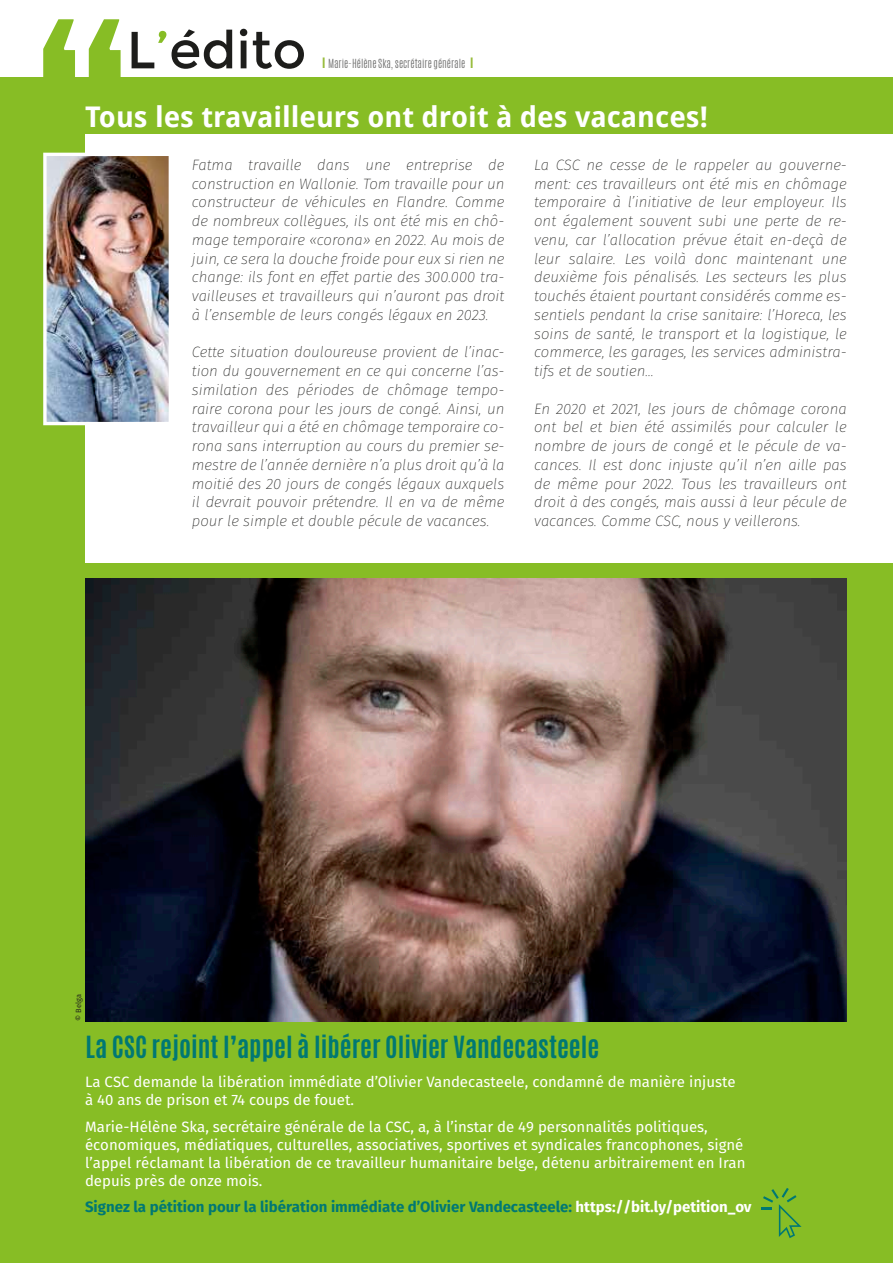
<style>
.page{position:relative;width:893px;height:1263px;background:#fff}
.page>*{position:absolute;margin:0;border:0;box-sizing:border-box;transform-origin:0 0}
.t1{font:52.2px "Montserrat";color:#1d1d1b}
.t2{font:700 28.5px "Droid Sans";color:#fff}
.t3{font:700 25.5px "Antonio";color:#007873}
.t4{font:italic 200 15px/18.8px "Fira Sans";color:#1d1d1b;text-align:justify}
.t5{font:15px/18px "Fira Sans";color:#fff}
.t6{font:700 15px "Fira Sans";color:#007873}
.t7{font:300 10.5px "Antonio";color:#70706f}
.t8{font:7.5px "Fira Sans";color:#1d1d1b}
.s1{font-size:60px;color:#87bd25}
.s2{font-family:"Montserrat";font-weight:400;font-size:15px;color:#96bb39}
.s3{color:#fff}
</style>
<div class="page">
<div style="left:0;top:78px;width:893px;height:1185px;background:#87bd25"></div>
<svg style="left:43px;top:19px;width:78px;height:59px"></svg>
<div style="left:85px;top:134px;width:808px;height:428px;background:#fff"></div>
<img style="left:47px;top:157px;width:121px;height:264px">
<div style="left:43px;top:153px;width:129px;height:272px;border:3px solid #fff"></div>
<svg style="left:761px;top:1188px;width:40px;height:50px"></svg>
<img style="left:86px;top:578px;width:761px;height:443px">
<h1 class="t1" style="left:126px;top:20px;width:181px">L<span class="s1">’</span>édito</h1>
<h2 class="t2" style="left:85px;top:97px;width:624px">Tous les travailleurs ont droit à des vacances!</h2>
<p class="t4" style="left:192px;top:155px;width:314px">Fatma travaille dans une entreprise de construction en Wallonie. Tom travaille pour un constructeur de véhicules en Flandre. Comme de nombreux collègues, ils ont été mis en chô&shy;mage temporaire «corona» en 2022. Au mois de juin, ce sera la douche froide pour eux si rien ne change: ils font en effet partie des 300.000 tra&shy;vailleuses et travailleurs qui n’auront pas droit à l’ensemble de leurs congés légaux en 2023.</p>
<p class="t4" style="left:192px;top:343px;width:314px">Cette situation douloureuse provient de l’inac&shy;tion du gouvernement en ce qui concerne l’as&shy;similation des périodes de chômage tempo&shy;raire corona pour les jours de congé. Ainsi, un travailleur qui a été en chômage temporaire co&shy;rona sans interruption au cours du premier se&shy;mestre de l’année dernière n’a plus droit qu’à la moitié des 20 jours de congés légaux auxquels il devrait pouvoir prétendre. Il en va de même pour le simple et double pécule de vacances.</p>
<p class="t7" style="left:322px;top:56px;width:154px"><span class="s2">I</span> Marie-Hélène Ska, secrétaire générale <span class="s2">I</span></p>
<p class="t4" style="left:534px;top:155px;width:314px">La CSC ne cesse de le rappeler au gouverne&shy;ment: ces travailleurs ont été mis en chômage temporaire à l’initiative de leur employeur. Ils ont également souvent subi une perte de re&shy;venu, car l’allocation prévue était en-deçà de leur salaire. Les voilà donc maintenant une deuxième fois pénalisés. Les secteurs les plus touchés étaient pourtant considérés comme es&shy;sentiels pendant la crise sanitaire: l’Horeca, les soins de santé, le transport et la logistique, le commerce, les garages, les services administra&shy;tifs et de soutien…</p>
<p class="t4" style="left:534px;top:399px;width:314px">En 2020 et 2021, les jours de chômage corona ont bel et bien été assimilés pour calculer le nombre de jours de congé et le pécule de va&shy;cances. Il est donc injuste qu’il n’en aille pas de même pour 2022. Tous les travailleurs ont droit à des congés, mais aussi à leur pécule de vacances. Comme CSC, nous y veillerons.</p>
<p class="t8" style="left:73px;top:1021px;width:28px;rotate:-90deg">© Belga</p>
<h3 class="t3" style="left:86px;top:1028px;width:515px">La CSC rejoint l’appel à libérer Olivier Vandecasteele</h3>
<p class="t5" style="left:85px;top:1073px;width:652px">La CSC demande la libération immédiate d’Olivier Vandecasteele, condamné de manière injuste à 40 ans de prison et 74 coups de fouet.</p>
<p class="t5" style="left:85px;top:1117px;width:662px">Marie-Hélène Ska, secrétaire générale de la CSC, a, à l’instar de 49 personnalités politiques, économiques, médiatiques, culturelles, associatives, sportives et syndicales francophones, signé l’appel réclamant la libération de ce travailleur humanitaire belge, détenu arbitrairement en Iran depuis près de onze mois.</p>
<p class="t6" style="left:85px;top:1196px;width:668px">Signez la pétition pour la libération immédiate d’Olivier Vandecasteele: <span class="s3">https://bit.ly/petition_ov</span></p>
</div>
